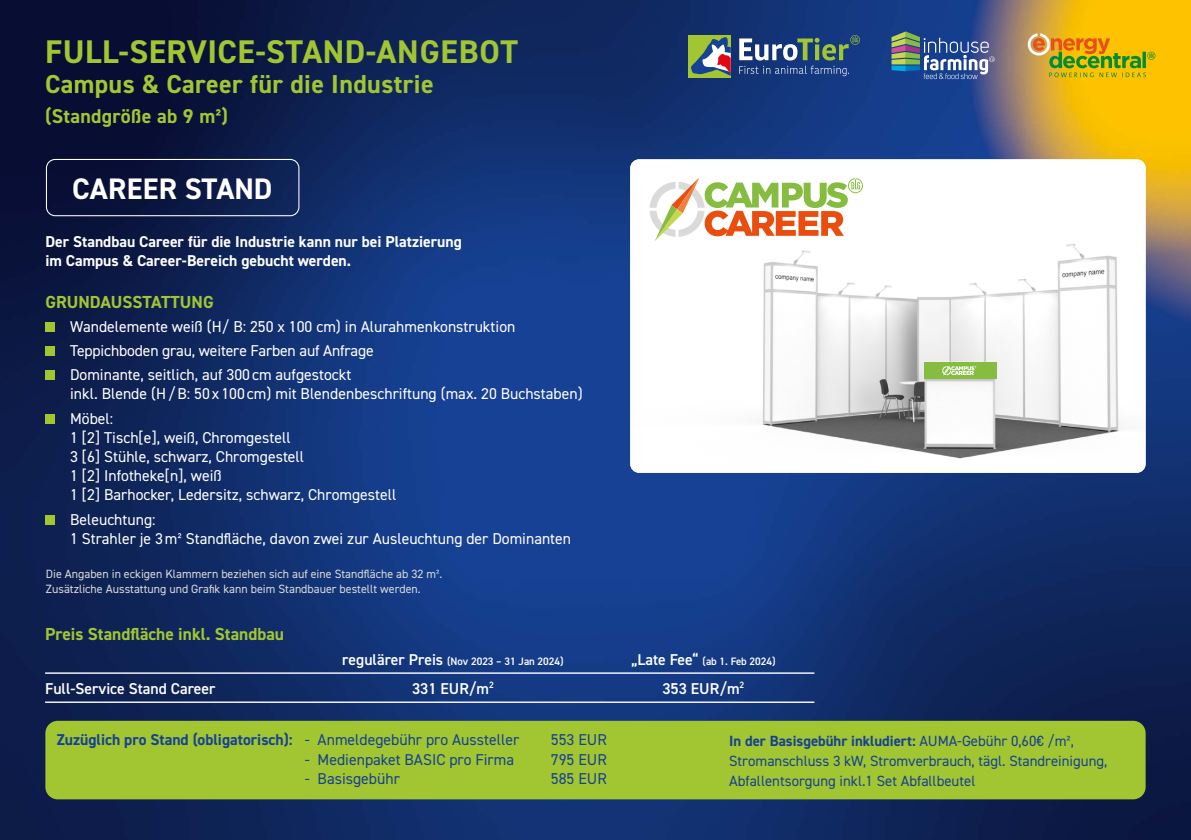
<style>
.page{position:relative;width:1191px;height:840px;background:#fff}
.page>*{position:absolute;margin:0;border:0;box-sizing:border-box;transform-origin:0 0}
.t1{font:700 32.8px "DIN2014";letter-spacing:.015em;color:#a2c632}
.t2{font:700 29.8px "DIN2014";letter-spacing:.005em;color:#fff}
.t3{font:700 26px "DIN2014";letter-spacing:.015em;color:#a2c632}
.t4{font:700 20px "DIN2014";letter-spacing:.015em;color:#a2c632}
.t5{font:700 17.4px "DIN2014";color:#a2c632}
.t6{font:15.6px/19.2px "DIN2014";color:#fff}
.t7{font:700 15.6px/19.2px "DIN2014";color:#fff}
.t8{font:700 15.6px "DIN2014";color:#164194}
.t9{font:15.6px "DIN2014";color:#164194}
.t10{font:600 15.6px "DIN2014";color:#fff}
.t11{font:14.8px/20.4px "DIN2014";color:#164194}
.t12{font:12px/15px "DIN2014";color:#dadada}
.t13{font:600 10.8px "DIN2014";color:#fff}
.s1{font-size:15.6px}
.s2{font-weight:400}
.s3{font-weight:700}
</style>
<div class="page">
<img style="left:0;top:0;width:1191px;height:839px">
<div style="left:45px;top:720px;width:1100px;height:78px;background:#a2c632;border-radius:12px"></div>
<div style="left:46px;top:159px;width:253px;height:57px;border:1px solid #fff;border-radius:9px"></div>
<hr style="left:45px;top:672px;width:769px;height:1px;background:#fff">
<hr style="left:45px;top:701px;width:769px;height:1px;background:#fff">
<div style="left:688px;top:35px;width:42px;height:42px;background:#a2c632"></div>
<svg style="left:691px;top:37px;width:39px;height:39px"></svg>
<svg style="left:739px;top:35px;width:121px;height:25px;background:#567288"></svg>
<svg style="left:739px;top:66px;width:110px;height:10px"></svg>
<svg style="left:1027px;top:33px;width:128px;height:44px;background:#cbaa1e"></svg>
<svg style="left:891px;top:31px;width:103px;height:48px;background:#567197"></svg>
<img style="left:630px;top:159px;width:515px;height:313px">
<div style="left:45px;top:322px;width:10px;height:9px;background:#a2c632"></div>
<div style="left:45px;top:346px;width:10px;height:10px;background:#a2c632"></div>
<div style="left:45px;top:370px;width:10px;height:10px;background:#a2c632"></div>
<div style="left:45px;top:413px;width:10px;height:10px;background:#a2c632"></div>
<div style="left:45px;top:514px;width:10px;height:10px;background:#a2c632"></div>
<div style="left:923px;top:362px;width:73px;height:16px;background:#86bd40"></div>
<svg style="left:942px;top:365px;width:35px;height:10px"></svg>
<svg style="left:649px;top:177px;width:214px;height:64px"></svg>
<h1 class="t1" style="left:45px;top:29px;width:474px">FULL-SERVICE-STAND-ANGEBOT</h1>
<h3 class="t3" style="left:45px;top:66px;width:390px">Campus &amp; Career für die Industrie</h3>
<p class="t4" style="left:45px;top:102px;width:184px">(Standgröße ab 9 m²)</p>
<h2 class="t2" style="left:72px;top:169px;width:202px">CAREER STAND</h2>
<p class="t7" style="left:45px;top:231px;width:418px">Der Standbau Career für die Industrie kann nur bei Platzierung im Campus &amp; Career-Bereich gebucht werden.</p>
<p class="t5" style="left:45px;top:290px;width:170px">GRUNDAUSSTATTUNG</p>
<p class="t6" style="left:70px;top:314px;width:447px;line-height:24.2px">Wandelemente weiß (H/ B: 250 x 100 cm) in Alurahmenkonstruktion<br>Teppichboden grau, weitere Farben auf Anfrage<br>Dominante, seitlich, auf 300cm aufgestockt</p>
<p class="t6" style="left:70px;top:381px;width:514px;line-height:24.2px">inkl. Blende (H/B: 50x 100cm) mit Blendenbeschriftung (max. 20 Buchstaben)<br>Möbel:</p>
<p class="t6" style="left:70px;top:427px;width:328px">1 [2] Tisch[e], weiß, Chromgestell<br>3 [6] Stühle, schwarz, Chromgestell<br>1 [2] Infotheke[n], weiß<br>1 [2] Barhocker, Ledersitz, schwarz, Chromgestell</p>
<p class="t6" style="left:70px;top:509px;width:502px">Beleuchtung:<br>1 Strahler je 3m² Standfläche, davon zwei zur Ausleuchtung der Dominanten</p>
<p class="t12" style="left:46px;top:565px;width:398px">Die Angaben in eckigen Klammern beziehen sich auf eine Standfläche ab 32 m².<br>Zusätzliche Ausstattung und Grafik kann beim Standbauer bestellt werden.</p>
<p class="t5" style="left:45px;top:621px;width:240px">Preis Standfläche inkl. Standbau</p>
<p class="t13" style="left:342px;top:653px;width:223px"><span class="s1">regulärer Preis</span> (Nov 2023 – 31 Jan 2024)</p>
<p class="t13" style="left:631px;top:653px;width:146px"><span class="s1">„Late Fee“</span> (ab 1. Feb 2024)</p>
<p class="t10" style="left:45px;top:677px;width:172px">Full-Service Stand Career</p>
<p class="t10" style="left:412px;top:677px;width:83px">331 EUR/m<sup>2</sup></p>
<p class="t10" style="left:662px;top:677px;width:83px">353 EUR/m<sup>2</sup></p>
<p class="t8" style="left:57px;top:729px;width:464px">Zuzüglich pro Stand (obligatorisch): <span class="s2">- Anmeldegebühr pro Aussteller</span></p>
<p class="t9" style="left:551px;top:729px;width:57px">553 EUR</p>
<p class="t9" style="left:305px;top:749px;width:211px">- Medienpaket BASIC pro Firma</p>
<p class="t9" style="left:551px;top:749px;width:57px">795 EUR</p>
<p class="t9" style="left:305px;top:768px;width:97px">- Basisgebühr</p>
<p class="t9" style="left:551px;top:768px;width:57px">585 EUR</p>
<p class="t11" style="left:729px;top:729px;width:380px"><span class="s3">In der Basisgebühr inkludiert:</span> AUMA-Gebühr 0,60€ /m²,<br>Stromanschluss 3 kW, Stromverbrauch, tägl. Standreinigung,<br>Abfallentsorgung inkl.1 Set Abfallbeutel</p>
</div>
